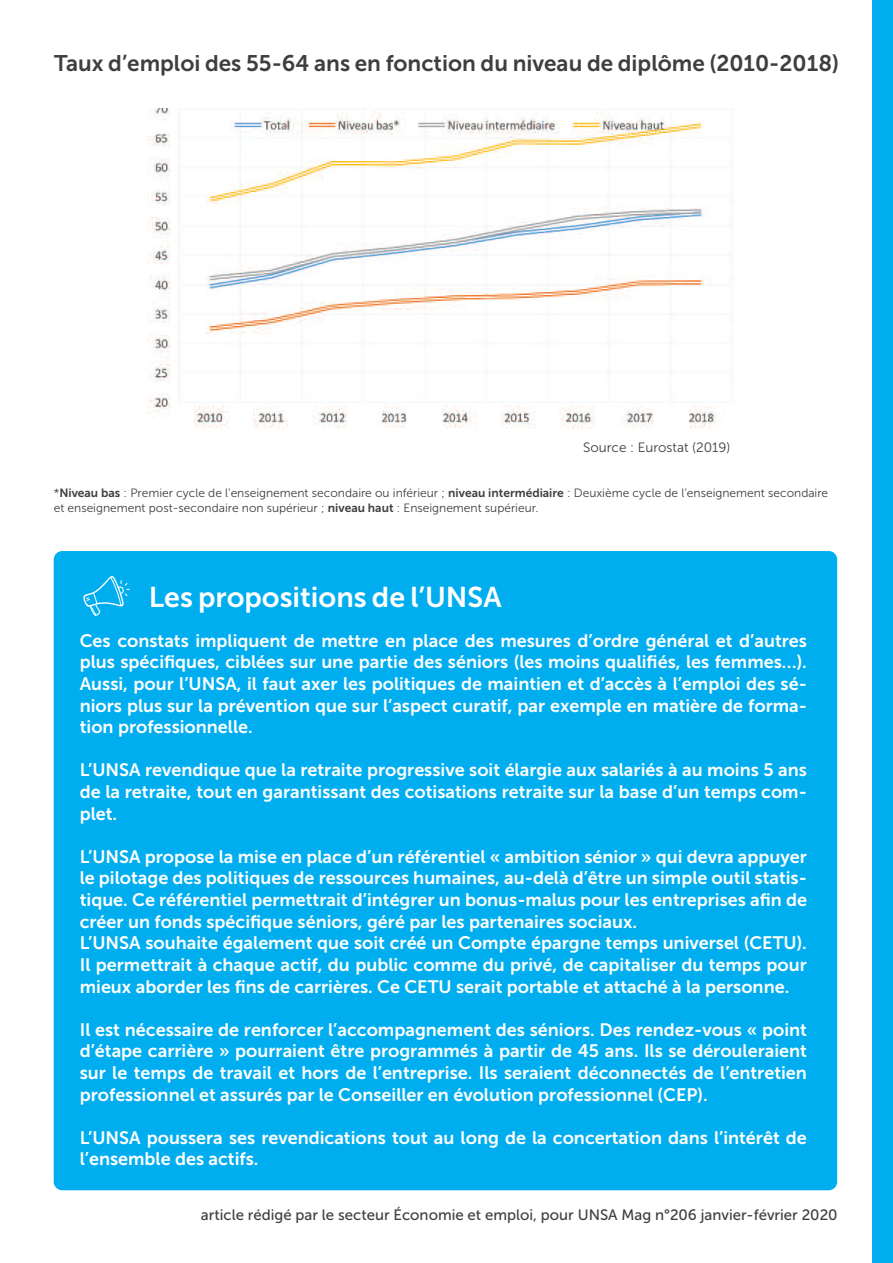
<style>
.page{position:relative;width:893px;height:1263px;background:#fff}
.page>*{position:absolute;margin:0;border:0;box-sizing:border-box;transform-origin:0 0}
.t1{font:28.5px "Museo Sans 700";color:#fff}
.t2{font:22.5px "Museo Sans 700";color:#3e3e3f}
.t3{font:18px/21.6px "Museo Sans 700";color:#fff;text-align:justify}
.t4{font:15px "Museo Sans 500";color:#3e3e3f}
.t5{font:13.5px "Museo Sans 300";color:#3e3e3f}
.t6{font:12px/14.4px "Museo Sans 300";color:#3e3e3f}
.s1{font-family:"Museo Sans 700"}
</style>
<div class="page">
<div style="left:873px;top:0;width:20px;height:1263px;background:#00aeef"></div>
<div style="left:54px;top:551px;width:783px;height:639px;background:#00aeef;border-radius:9px"></div>
<svg style="left:83px;top:576px;width:47px;height:40px"></svg>
<img style="left:148px;top:108px;width:584px;height:321px">
<p class="t2" style="left:54px;top:51px;width:786px">Taux d’emploi des 55-64 ans en fonction du niveau de diplôme (2010-2018)</p>
<p class="t5" style="left:583px;top:440px;width:149px">Source : Eurostat (2019)</p>
<p class="t6" style="left:54px;top:486px;width:776px">*<span class="s1">Niveau bas</span> : Premier cycle de l’enseignement secondaire ou inférieur ; <span class="s1">niveau intermédiaire</span> : Deuxième cycle de l’enseignement secondaire et enseignement post-secondaire non supérieur ; <span class="s1">niveau haut</span> : Enseignement supérieur.</p>
<h1 class="t1" style="left:149px;top:581px;width:354px">Les propositions de l’UNSA</h1>
<p class="t3" style="left:80px;top:630px;width:729px">Ces constats impliquent de mettre en place des mesures d’ordre général et d’autres plus spécifiques, ciblées sur une partie des séniors (les moins qualifiés, les femmes…).<br>Aussi, pour l’UNSA, il faut axer les politiques de maintien et d’accès à l’emploi des sé&shy;niors plus sur la prévention que sur l’aspect curatif, par exemple en matière de forma&shy;tion professionnelle.</p>
<p class="t3" style="left:80px;top:759px;width:729px">L’UNSA revendique que la retraite progressive soit élargie aux salariés à au moins 5 ans de la retraite, tout en garantissant des cotisations retraite sur la base d’un temps com&shy;plet.</p>
<p class="t3" style="left:80px;top:846px;width:729px;text-align:left">L’UNSA propose la mise en place d’un référentiel « ambition sénior » qui devra appuyer le pilotage des politiques de ressources humaines, au-delà d’être un simple outil statis&shy;tique. Ce référentiel permettrait d’intégrer un bonus-malus pour les entreprises afin de créer un fonds spécifique séniors, géré par les partenaires sociaux.<br>L’UNSA souhaite également que soit créé un Compte épargne temps universel (CETU).<br>Il permettrait à chaque actif, du public comme du privé, de capitaliser du temps pour mieux aborder les fins de carrières. Ce CETU serait portable et attaché à la personne.</p>
<p class="t3" style="left:80px;top:1019px;width:729px">Il est nécessaire de renforcer l’accompagnement des séniors. Des rendez-vous « point d’étape carrière » pourraient être programmés à partir de 45 ans. Ils se dérouleraient sur le temps de travail et hors de l’entreprise. Ils seraient déconnectés de l’entretien professionnel et assurés par le Conseiller en évolution professionnel (CEP).</p>
<p class="t3" style="left:80px;top:1127px;width:729px">L’UNSA poussera ses revendications tout au long de la concertation dans l’intérêt de l’ensemble des actifs.</p>
<p class="t4" style="left:201px;top:1207px;width:638px">article rédigé par le secteur Économie et emploi, pour UNSA Mag n°206 janvier-février 2020</p>
</div>
